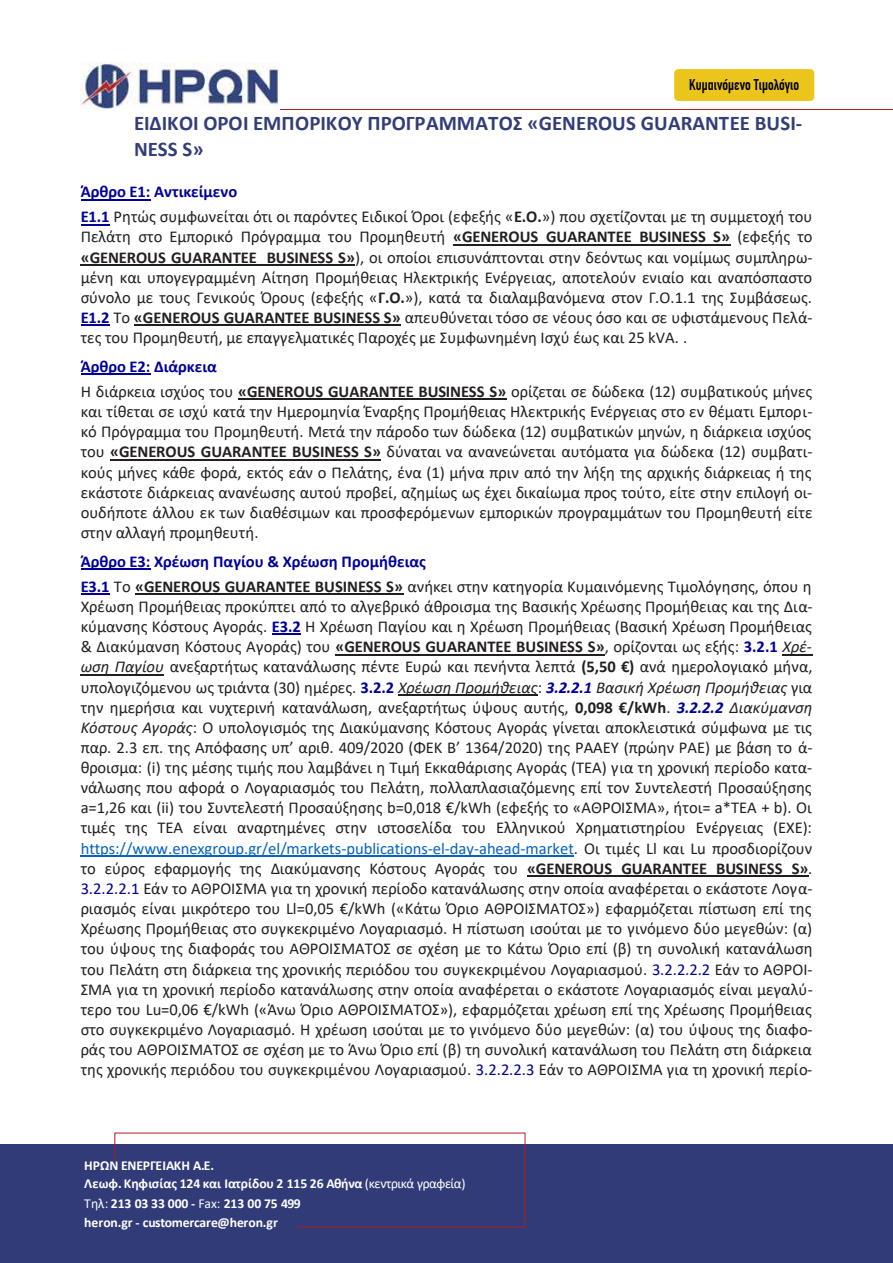
<style>
.page{position:relative;width:893px;height:1263px;background:#fff}
.page>*{position:absolute;margin:0;border:0;box-sizing:border-box;transform-origin:0 0}
.t1{font:700 20.85px/26px "Calibri";color:#333e79}
.t2{font:16.5px/20.1px "Calibri";color:#231f20}
.t3{font:15.3px "CF Din Condensed";color:#000}
.t4{font:700 13.65px/18px "Calibri";letter-spacing:-.005em;color:#fff}
.s1{font-weight:700;color:#009}
.s2{font-weight:700}
.s3{font-style:italic}
.s4{font-weight:700;font-style:italic;color:#009}
.s5{color:#0563c1}
.s6{color:#009}
.s7{font-weight:400}
</style>
<div class="page">
<div style="left:0;top:1144px;width:893px;height:119px;background:#303b78"></div>
<svg style="left:114px;top:1132px;width:412px;height:96px"></svg>
<img style="left:114px;top:1156px;width:381px;height:72px">
<hr style="left:138px;top:109px;width:755px;height:1px;background:#ac1f22">
<img style="left:81px;top:63px;width:198px;height:47px">
<hr style="left:81px;top:199px;width:70px;height:1px;background:#009">
<svg style="left:81px;top:224px;width:28px;height:1px"></svg>
<hr style="left:453px;top:244px;width:277px;height:1px;background:#231f20">
<hr style="left:81px;top:264px;width:274px;height:1px;background:#231f20">
<svg style="left:81px;top:325px;width:28px;height:1px"></svg>
<hr style="left:134px;top:325px;width:267px;height:1px;background:#231f20">
<hr style="left:81px;top:374px;width:70px;height:1px;background:#009">
<hr style="left:238px;top:399px;width:268px;height:1px;background:#231f20">
<hr style="left:110px;top:459px;width:271px;height:1px;background:#231f20">
<hr style="left:81px;top:569px;width:70px;height:1px;background:#009">
<hr style="left:81px;top:593px;width:28px;height:2px;background:#009">
<hr style="left:135px;top:593px;width:268px;height:2px;background:#231f20">
<svg style="left:272px;top:634px;width:29px;height:1px"></svg>
<hr style="left:335px;top:654px;width:270px;height:1px;background:#231f20">
<hr style="left:782px;top:654px;width:30px;height:1px;background:#231f20">
<hr style="left:81px;top:674px;width:83px;height:1px;background:#231f20">
<hr style="left:398px;top:694px;width:140px;height:1px;background:#231f20">
<hr style="left:81px;top:855px;width:493px;height:1px;background:#0563c1">
<hr style="left:527px;top:875px;width:281px;height:1px;background:#231f20">
<div style="left:674px;top:69px;width:140px;height:32px;background:#ebc41c;border-radius:4px"></div>
<p class="t3" style="left:689px;top:76px;width:111px">Κυµαινόµενο Τιµολόγιο</p>
<p class="t1" style="left:134px;top:109px;width:669px">ΕΙΔΙΚΟΙ ΟΡΟΙ ΕΜΠΟΡΙΚΟΥ ΠΡΟΓΡΑΜΜΑΤΟΣ «GENEROUS GUARANTEE BUSI-<br>NESS S»</p>
<p class="t2" style="left:81px;top:179px;width:733px;line-height:24.9px"><span class="s1">Άρθρο Ε1: Αντικείμενο<br>Ε1.1</span> Ρητώς συμφωνείται ότι οι παρόντες Ειδικοί Όροι (εφεξής «<span class="s2">Ε.Ο.</span>») που σχετίζονται με τη συμμετοχή του</p>
<p class="t2" style="left:81px;top:226px;width:733px;text-align:justify">Πελάτη στο Εμπορικό Πρόγραμμα του Προμηθευτή <span class="s2">«GENEROUS GUARANTEE BUSINESS S»</span> (εφεξής το <span class="s2">«GENEROUS GUARANTEE BUSINESS S»</span>), οι οποίοι επισυνάπτονται στην δεόντως και νομίμως συμπληρω&shy;μένη και υπογεγραμμένη Αίτηση Προμήθειας Ηλεκτρικής Ενέργειας, αποτελούν ενιαίο και αναπόσπαστο σύνολο με τους Γενικούς Όρους (εφεξής «<span class="s2">Γ.Ο.</span>»), κατά τα διαλαμβανόμενα στον Γ.Ο.1.1 της Συμβάσεως.<br><span class="s1">Ε1.2</span> Το <span class="s2">«GENEROUS GUARANTEE BUSINESS S»</span> απευθύνεται τόσο σε νέους όσο και σε υφιστάμενους Πελά&shy;τες του Προμηθευτή, με επαγγελματικές Παροχές με Συμφωνημένη Ισχύ έως και 25 kVA. .</p>
<p class="t2" style="left:81px;top:354px;width:733px;line-height:24.9px"><span class="s1">Άρθρο Ε2: Διάρκεια<br></span>Η διάρκεια ισχύος του <span class="s2">«GENEROUS GUARANTEE BUSINESS S»</span> ορίζεται σε δώδεκα (12) συμβατικούς μήνες</p>
<p class="t2" style="left:81px;top:401px;width:733px;text-align:justify">και τίθεται σε ισχύ κατά την Ημερομηνία Έναρξης Προμήθειας Ηλεκτρικής Ενέργειας στο εν θέματι Εμπορι&shy;κό Πρόγραμμα του Προμηθευτή. Μετά την πάροδο των δώδεκα (12) συμβατικών μηνών, η διάρκεια ισχύος του <span class="s2">«GENEROUS GUARANTEE BUSINESS S»</span> δύναται να ανανεώνεται αυτόματα για δώδεκα (12) συμβατι&shy;κούς μήνες κάθε φορά, εκτός εάν ο Πελάτης, ένα (1) μήνα πριν από την λήξη της αρχικής διάρκειας ή της εκάστοτε διάρκειας ανανέωσης αυτού προβεί, αζημίως ως έχει δικαίωμα προς τούτο, είτε στην επιλογή οι&shy;ουδήποτε άλλου εκ των διαθέσιμων και προσφερόμενων εμπορικών προγραμμάτων του Προμηθευτή είτε στην αλλαγή προμηθευτή.</p>
<p class="t2" style="left:81px;top:548px;width:732px;line-height:24.9px"><span class="s1">Άρθρο Ε3: Χρέωση Παγίου &amp; Χρέωση Προμήθειας<br>Ε3.1</span> Το <span class="s2">«GENEROUS GUARANTEE BUSINESS S»</span> ανήκει στην κατηγορία Κυμαινόμενης Τιμολόγησης, όπου η</p>
<p class="t2" style="left:81px;top:596px;width:733px;text-align:justify">Χρέωση Προμήθειας προκύπτει από το αλγεβρικό άθροισμα της Βασικής Χρέωσης Προμήθειας και της Δια&shy;κύμανσης Κόστους Αγοράς. <span class="s1">E3.2</span> Η Χρέωση Παγίου και η Χρέωση Προμήθειας (Βασική Χρέωση Προμήθειας &amp; Διακύμανση Κόστους Αγοράς) του <span class="s2">«GENEROUS GUARANTEE BUSINESS S»</span>, ορίζονται ως εξής: <span class="s1">3.2.1</span> <span class="s3">Χρέ&shy;ωση Παγίου</span> ανεξαρτήτως κατανάλωσης πέντε Ευρώ και πενήντα λεπτά <span class="s2">(5,50 €)</span> ανά ημερολογιακό μήνα, υπολογιζόμενου ως τριάντα (30) ημέρες. <span class="s1">3.2.2</span> <span class="s3">Χρέωση Προμήθειας</span>: <span class="s4">3.2.2.1</span> <span class="s3">Βασική Χρέωση Προμήθειας</span> για την ημερήσια και νυχτερινή κατανάλωση, ανεξαρτήτως ύψους αυτής, <span class="s2">0,098 €/kWh</span>. <span class="s4">3.2.2.2</span> <span class="s3">Διακύμανση Κόστους Αγοράς</span>: Ο υπολογισμός της Διακύμανσης Κόστους Αγοράς γίνεται αποκλειστικά σύμφωνα µε τις παρ. 2.3 επ. της Απόφασης υπ’ αριθ. 409/2020 (ΦΕΚ Β’ 1364/2020) της ΡΑΑΕΥ (πρώην ΡΑΕ) µε βάση το ά&shy;θροισμα: (i) της μέσης τιμής που λαμβάνει η Τιμή Εκκαθάρισης Αγοράς (ΤΕΑ) για τη χρονική περίοδο κατα&shy;νάλωσης που αφορά ο Λογαριασμός του Πελάτη, πολλαπλασιαζόμενης επί τον Συντελεστή Προσαύξησης a=1,26 και (ii) του Συντελεστή Προσαύξησης b=0,018 €/kWh (εφεξής το «ΑΘΡΟΙΣΜΑ», ήτοι= a*ΤΕΑ + b). Οι τιμές της ΤΕΑ είναι αναρτημένες στην ιστοσελίδα του Ελληνικού Χρηματιστηρίου Ενέργειας (ΕΧΕ): <span class="s5">https://www.enexgroup.gr/el/markets-publications-el-day-ahead-market</span>. Οι τιμές Ll και Lu προσδιορίζουν το εύρος εφαρμογής της Διακύμανσης Κόστους Αγοράς του <span class="s2">«GENEROUS GUARANTEE BUSINESS S»</span>.<br><span class="s6">3.2.2.2.1</span> Εάν το ΑΘΡΟΙΣΜΑ για τη χρονική περίοδο κατανάλωσης στην οποία αναφέρεται ο εκάστοτε Λογα&shy;ριασμός είναι μικρότερο του Ll=0,05 €/kWh («Κάτω Όριο ΑΘΡΟΙΣΜΑΤΟΣ») εφαρμόζεται πίστωση επί της Χρέωσης Προμήθειας στο συγκεκριμένο Λογαριασµό. H πίστωση ισούται µε το γινόμενο δύο μεγεθών: (α) του ύψους της διαφοράς του ΑΘΡΟΙΣΜΑΤΟΣ σε σχέση µε το Κάτω Όριο επί (β) τη συνολική κατανάλωση του Πελάτη στη διάρκεια της χρονικής περιόδου του συγκεκριμένου Λογαριασµού. <span class="s6">3.2.2.2.2</span> Εάν το ΑΘΡΟΙ-ΣΜΑ για τη χρονική περίοδο κατανάλωσης στην οποία αναφέρεται ο εκάστοτε Λογαριασμός είναι μεγαλύ&shy;τερο του Lu=0,06 €/kWh («Άνω Όριο ΑΘΡΟΙΣΜΑΤΟΣ»), εφαρμόζεται χρέωση επί της Χρέωσης Προμήθειας στο συγκεκριμένο Λογαριασµό. H χρέωση ισούται µε το γινόμενο δύο μεγεθών: (α) του ύψους της διαφο&shy;ράς του ΑΘΡΟΙΣΜΑΤΟΣ σε σχέση µε το Άνω Όριο επί (β) τη συνολική κατανάλωση του Πελάτη στη διάρκεια της χρονικής περιόδου του συγκεκριμένου Λογαριασµού. <span class="s6">3.2.2.2.3</span> Εάν το ΑΘΡΟΙΣΜΑ για τη χρονική περίο-</p>
<p class="t4" style="left:84px;top:1157px;width:383px">ΗΡΩΝ ENEΡΓΕΙΑΚΗ Α.Ε.<br>Λεωφ. Κηφισίας 124 και Ιατρίδου 2 115 26 Αθήνα <span class="s7">(κεντρικά γραφεία)</span></p>
<p class="t4" style="left:84px;top:1194px;width:218px;line-height:18.8px"><span class="s7">Τηλ:</span> 213 03 33 000 - <span class="s7">Fax:</span> 213 00 75 499 heron.gr - customercare@heron.gr</p>
</div>
